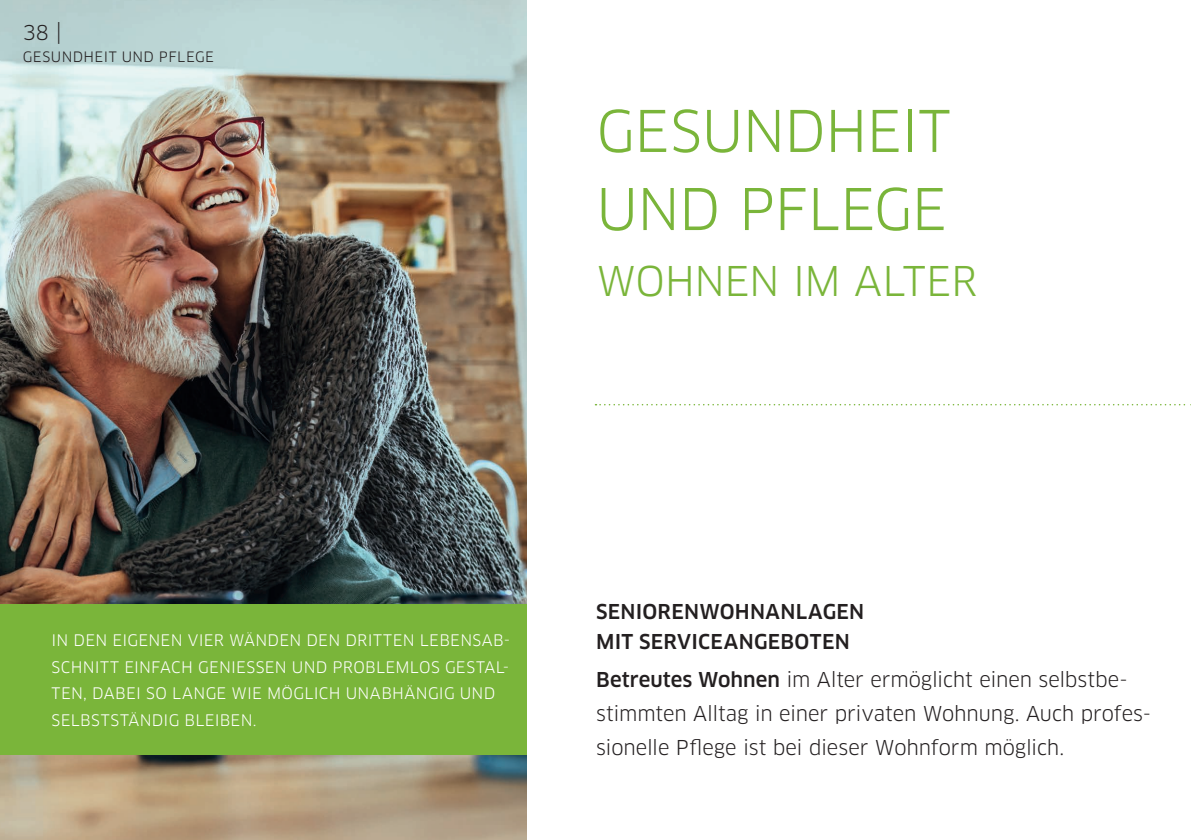
<style>
.page{position:relative;width:1191px;height:840px;background:#fff}
.page>*{position:absolute;margin:0;border:0;box-sizing:border-box;transform-origin:0 0}
.t1{font:56px/78px "Clan OT";letter-spacing:-.01em;color:#7ab53a}
.t2{font:40px "Clan OT";letter-spacing:-.01em;color:#7ab53a}
.t3{font:20px/34px "Clan OT";letter-spacing:-.01em;color:#231f20}
.t4{font:500 20px/30px "Clan OT";letter-spacing:.01em;color:#231f20}
.t5{font:15.6px/26.4px "Clan OT";letter-spacing:.02em;color:#fff}
.t6{font:14px "Clan OT";letter-spacing:.035em;color:#231f20}
.s1{font-size:22px}
.s2{font-weight:500}
</style>
<div class="page">
<img style="left:0;top:0;width:527px;height:839px">
<svg style="left:595px;top:404px;width:596px;height:1px"></svg>
<div style="left:0;top:604px;width:527px;height:151px;background:#7ab53a"></div>
<p class="t3" style="left:23px;top:16px;width:41px">38 <span class="s1">|</span></p>
<p class="t6" style="left:23px;top:48px;width:193px">GESUNDHEIT UND PFLEGE</p>
<h1 class="t1" style="left:596px;top:92px;width:355px">GESUNDHEIT<br>UND PFLEGE</h1>
<h2 class="t2" style="left:596px;top:257px;width:382px">WOHNEN IM ALTER</h2>
<p class="t5" style="left:52px;top:627px;width:460px">IN DEN EIGENEN VIER WÄNDEN DEN DRITTEN LEBENSAB-SCHNITT EINFACH GENIESSEN UND PROBLEMLOS GESTAL-TEN, DABEI SO LANGE WIE MÖGLICH UNABHÄNGIG UND SELBSTSTÄNDIG BLEIBEN.</p>
<p class="t4" style="left:596px;top:596px;width:269px">SENIORENWOHNANLAGEN<br>MIT SERVICEANGEBOTEN</p>
<p class="t3" style="left:596px;top:662px;width:556px"><span class="s2">Betreutes Wohnen</span> im Alter ermöglicht einen selbstbe&shy;stimmten Alltag in einer privaten Wohnung. Auch profes&shy;sionelle Pflege ist bei dieser Wohnform möglich.</p>
</div>
